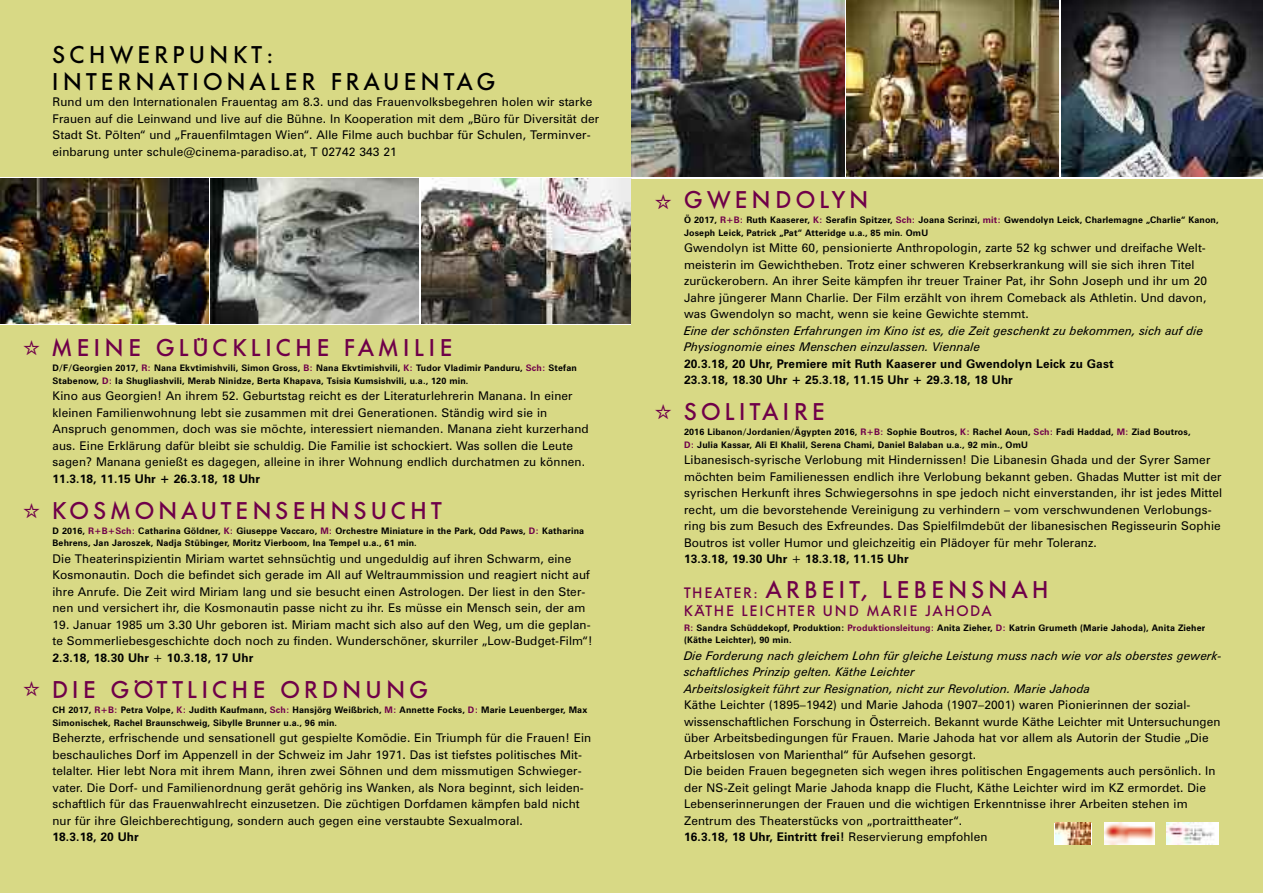
<style>
.page{position:relative;width:1263px;height:893px;background:#fff}
.page>*{position:absolute;margin:0;border:0;box-sizing:border-box;transform-origin:0 0}
.t1{font:500 24px "Futura BQ";letter-spacing:.17em;color:#6f0049}
.t2{font:500 24px/27px "Futura BQ";letter-spacing:.17em;color:#000}
.t3{font:500 24px "Futura BQ";letter-spacing:.19em;color:#6f0049}
.t4{font:500 24px "Futura BQ";letter-spacing:.21em;color:#6f0049}
.t5{font:500 15px "Futura BQ";letter-spacing:.115em;color:#6f0049}
.t6{font:12px/16.5px "Zurich BT";letter-spacing:.01em;color:#000}
.t7{font:italic 12px/16.5px "Zurich BT";color:#000}
.t8{font:700 12px/16.5px "Zurich BT";letter-spacing:.01em;color:#000}
.t9{font:700 9px/12.8px "Zurich BT";letter-spacing:.015em;color:#000}
.s1{color:#6f0049}
.s2{font-weight:700}
.s3{font-size:15px}
</style>
<div class="page">
<div style="left:0;top:0;width:631px;height:176px;background:#d8d985"></div>
<div style="left:0;top:325px;width:631px;height:568px;background:#d8d985"></div>
<img style="left:0;top:179px;width:208px;height:144px">
<img style="left:210px;top:179px;width:209px;height:144px">
<img style="left:421px;top:179px;width:210px;height:144px">
<div style="left:631px;top:179px;width:632px;height:714px;background:#d8d985"></div>
<img style="left:631px;top:0;width:213px;height:176px">
<img style="left:846px;top:0;width:213px;height:176px">
<img style="left:1061px;top:0;width:202px;height:176px">
<svg style="left:1054px;top:823px;width:38px;height:21px"></svg>
<img style="left:1056px;top:823px;width:35px;height:21px">
<img style="left:1104px;top:823px;width:51px;height:21px">
<img style="left:1166px;top:822px;width:52px;height:23px">
<h1 class="t2" style="left:53px;top:41px;width:445px">SCHWERPUNKT:<br>INTERNATIONALER FRAUENTAG</h1>
<p class="t6" style="left:53px;top:95px;width:548px">Rund um den Internationalen Frauentag am 8.3. und das Frauenvolksbegehren holen wir starke Frauen auf die Leinwand und live auf die Bühne. In Kooperation mit dem „Büro für Diversität der Stadt St. Pölten“ und „Frauenfilmtagen Wien“. Alle Filme auch buchbar für Schulen, Terminver&shy;einbarung unter schule@cinema-paradiso.at, T 02742 343 21</p>
<h1 class="t4" style="left:53px;top:334px;width:401px">MEINE GLÜCKLICHE FAMILIE</h1>
<p class="t9" style="left:53px;top:362px;width:526px">D/F/Georgien 2017, <span class="s1">R:</span> Nana Ekvtimishvili, Simon Gross, <span class="s1">B:</span> Nana Ekvtimishvili, <span class="s1">K:</span> Tudor Vladimir Panduru, <span class="s1">Sch:</span> Stefan<br>Stabenow, <span class="s1">D:</span> Ia Shugliashvili, Merab Ninidze, Berta Khapava, Tsisia Kumsishvili, u.a., 120 min.</p>
<p class="t6" style="left:53px;top:389px;width:538px">Kino aus Georgien! An ihrem 52. Geburtstag reicht es der Literaturlehrerin Manana. In einer kleinen Familienwohnung lebt sie zusammen mit drei Generationen. Ständig wird sie in Anspruch genommen, doch was sie möchte, interessiert niemanden. Manana zieht kurzerhand aus. Eine Erklärung dafür bleibt sie schuldig. Die Familie ist schockiert. Was sollen die Leute sagen? Manana genießt es dagegen, alleine in ihrer Wohnung endlich durchatmen zu können.</p>
<p class="t8" style="left:53px;top:471px;width:209px">11.3.18, 11.15 Uhr + 26.3.18, 18 Uhr</p>
<h1 class="t1" style="left:53px;top:497px;width:391px">KOSMONAUTENSEHNSUCHT</h1>
<p class="t9" style="left:53px;top:525px;width:533px">D 2016, <span class="s1">R+B+Sch:</span> Catharina Göldner, <span class="s1">K:</span> Giuseppe Vaccaro, <span class="s1">M:</span> Orchestre Miniature in the Park, Odd Paws, <span class="s1">D:</span> Katharina<br>Behrens, Jan Jaroszek, Nadja Stübinger, Moritz Vierboom, Ina Tempel u.a., 61 min.</p>
<p class="t6" style="left:52px;top:551px;width:539px">Die Theaterinspizientin Miriam wartet sehnsüchtig und ungeduldig auf ihren Schwarm, eine Kosmonautin. Doch die befindet sich gerade im All auf Weltraummission und reagiert nicht auf ihre Anrufe. Die Zeit wird Miriam lang und sie besucht einen Astrologen. Der liest in den Ster&shy;nen und versichert ihr, die Kosmonautin passe nicht zu ihr. Es müsse ein Mensch sein, der am</p>
<p class="t6" style="left:52px;top:617px;width:541px">19. Januar 1985 um 3.30 Uhr geboren ist. Miriam macht sich also auf den Weg, um die geplan&shy;te Sommerliebesgeschichte doch noch zu finden. Wunderschöner, skurriler „Low-Budget-Film“!<br><span class="s2">2.3.18, 18.30 Uhr</span> + <span class="s2">10.3.18, 17 Uhr</span></p>
<h1 class="t1" style="left:53px;top:676px;width:377px">DIE GÖTTLICHE ORDNUNG</h1>
<p class="t9" style="left:53px;top:704px;width:536px">CH 2017, <span class="s1">R+B:</span> Petra Volpe, <span class="s1">K:</span> Judith Kaufmann, <span class="s1">Sch:</span> Hansjörg Weißbrich, <span class="s1">M:</span> Annette Focks, <span class="s1">D:</span> Marie Leuenberger, Max<br>Simonischek, Rachel Braunschweig, Sibylle Brunner u.a., 96 min.</p>
<p class="t6" style="left:52px;top:731px;width:540px">Beherzte, erfrischende und sensationell gut gespielte Komödie. Ein Triumph für die Frauen! Ein beschauliches Dorf im Appenzell in der Schweiz im Jahr 1971. Das ist tiefstes politisches Mit&shy;telalter. Hier lebt Nora mit ihrem Mann, ihren zwei Söhnen und dem missmutigen Schwieger&shy;vater. Die Dorf- und Familienordnung gerät gehörig ins Wanken, als Nora beginnt, sich leiden&shy;schaftlich für das Frauenwahlrecht einzusetzen. Die züchtigen Dorfdamen kämpfen bald nicht nur für ihre Gleichberechtigung, sondern auch gegen eine verstaubte Sexualmoral.</p>
<p class="t8" style="left:52px;top:830px;width:88px">18.3.18, 20 Uhr</p>
<h1 class="t1" style="left:684px;top:186px;width:186px">GWENDOLYN</h1>
<p class="t9" style="left:684px;top:214px;width:536px">Ö 2017, <span class="s1">R+B:</span> Ruth Kaaserer, <span class="s1">K:</span> Serafin Spitzer, <span class="s1">Sch:</span> Joana Scrinzi, <span class="s1">mit:</span> Gwendolyn Leick, Charlemagne „Charlie“ Kanon,<br>Joseph Leick, Patrick „Pat“ Atteridge u.a., 85 min. OmU</p>
<p class="t6" style="left:684px;top:241px;width:525px">Gwendolyn ist Mitte 60, pensionierte Anthropologin, zarte 52 kg schwer und dreifache Welt&shy;meisterin im Gewichtheben. Trotz einer schweren Krebserkrankung will sie sich ihren Titel zurückerobern. An ihrer Seite kämpfen ihr treuer Trainer Pat, ihr Sohn Joseph und ihr um 20<br>Jahre jüngerer Mann Charlie. Der Film erzählt von ihrem Comeback als Athletin. Und davon, was Gwendolyn so macht, wenn sie keine Gewichte stemmt.</p>
<p class="t7" style="left:684px;top:323px;width:521px">Eine der schönsten Erfahrungen im Kino ist es, die Zeit geschenkt zu bekommen, sich auf die<br>Physiognomie eines Menschen einzulassen. Viennale</p>
<p class="t8" style="left:684px;top:356px;width:431px">20.3.18, 20 Uhr, Premiere mit Ruth Kaaserer und Gwendolyn Leick zu Gast<br>23.3.18, 18.30 Uhr + 25.3.18, 11.15 Uhr + 29.3.18, 18 Uhr</p>
<h1 class="t1" style="left:684px;top:398px;width:142px">SOLITAIRE</h1>
<p class="t9" style="left:684px;top:426px;width:508px">2016 Libanon/Jordanien/Ägypten 2016, <span class="s1">R+B:</span> Sophie Boutros, <span class="s1">K:</span> Rachel Aoun, <span class="s1">Sch:</span> Fadi Haddad, <span class="s1">M:</span> Ziad Boutros,<br><span class="s1">D:</span> Julia Kassar, Ali El Khalil, Serena Chami, Daniel Balaban u.a., 92 min., OmU</p>
<p class="t6" style="left:684px;top:453px;width:540px">Libanesisch-syrische Verlobung mit Hindernissen! Die Libanesin Ghada und der Syrer Samer möchten beim Familienessen endlich ihre Verlobung bekannt geben. Ghadas Mutter ist mit der syrischen Herkunft ihres Schwiegersohns in spe jedoch nicht einverstanden, ihr ist jedes Mittel recht, um die bevorstehende Vereinigung zu verhindern – vom verschwundenen Verlobungs&shy;ring bis zum Besuch des Exfreundes. Das Spielfilmdebüt der libanesischen Regisseurin Sophie Boutros ist voller Humor und gleichzeitig ein Plädoyer für mehr Toleranz.<br><span class="s2">13.3.18, 19.30 Uhr</span> + <span class="s2">18.3.18, 11.15 Uhr</span></p>
<h1 class="t3" style="left:684px;top:576px;width:366px"><span class="s3">THEATER:</span> ARBEIT, LEBENSNAH</h1>
<p class="t5" style="left:684px;top:602px;width:310px">KÄTHE LEICHTER UND MARIE JAHODA</p>
<p class="t9" style="left:684px;top:622px;width:523px"><span class="s1">R:</span> Sandra Schüddekopf, Produktion: <span class="s1">Produktionsleitung:</span> Anita Zieher, <span class="s1">D:</span> Katrin Grumeth (Marie Jahoda), Anita Zieher (Käthe Leichter), 90 min.</p>
<p class="t7" style="left:684px;top:648px;width:539px">Die Forderung nach gleichem Lohn für gleiche Leistung muss nach wie vor als oberstes gewerk&shy;schaftliches Prinzip gelten. Käthe Leichter<br>Arbeitslosigkeit führt zur Resignation, nicht zur Revolution. Marie Jahoda</p>
<p class="t6" style="left:684px;top:698px;width:538px">Käthe Leichter (1895–1942) und Marie Jahoda (1907–2001) waren Pionierinnen der sozial&shy;wissenschaftlichen Forschung in Österreich. Bekannt wurde Käthe Leichter mit Untersuchungen über Arbeitsbedingungen für Frauen. Marie Jahoda hat vor allem als Autorin der Studie „Die Arbeitslosen von Marienthal“ für Aufsehen gesorgt.<br>Die beiden Frauen begegneten sich wegen ihres politischen Engagements auch persönlich. In der NS-Zeit gelingt Marie Jahoda knapp die Flucht, Käthe Leichter wird im KZ ermordet. Die Lebenserinnerungen der Frauen und die wichtigen Erkenntnisse ihrer Arbeiten stehen im Zentrum des Theaterstücks von „portraittheater“.<br><span class="s2">16.3.18, 18 Uhr, Eintritt frei!</span> Reservierung empfohlen</p>
</div>
